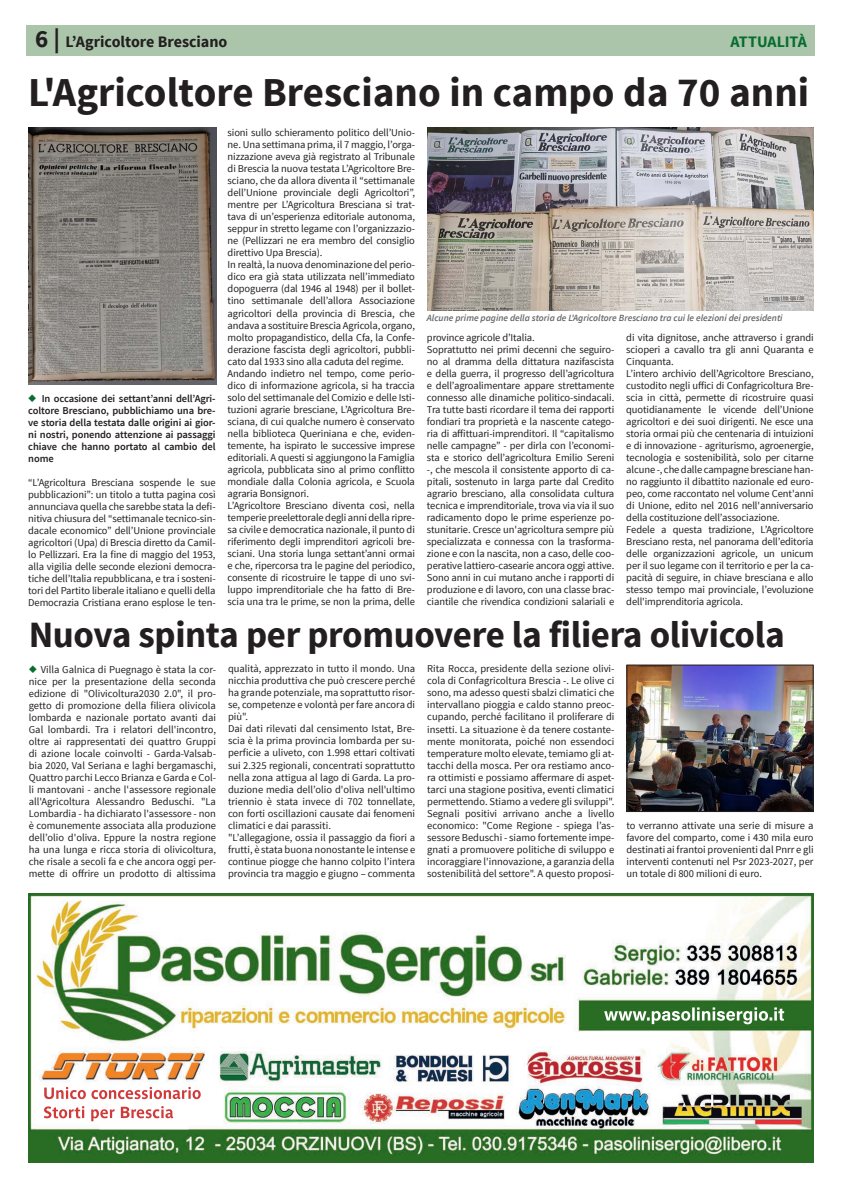
<style>
.page{position:relative;width:842px;height:1191px;background:#fff}
.page>*{position:absolute;margin:0;border:0;box-sizing:border-box;transform-origin:0 0}
.TITOLI_articoli_BIG{font:700 41px "Source Sans Pro";color:#231f20}
.TITOLI_articoli_BIG-2{font:700 37px "Source Sans Pro";letter-spacing:-.01em;color:#231f20}
.t1{font:700 16px "Source Sans Pro";letter-spacing:-.005em;color:#231f20}
.t2{font:700 16px "Source Sans Pro";letter-spacing:-.005em;color:#086d2f}
.Testo_lungo{font:10.5px/12px "Source Sans Pro";letter-spacing:-.01em;color:#231f20;text-align:justify}
.Testo_lungo-2{font:600 10.5px/12px "Source Sans Pro";letter-spacing:-.01em;color:#231f20;text-align:justify}
.Didascalia{font:italic 600 9.5px "Source Sans Pro";color:#666}
.s1{font-size:25px}
.s2{color:#086d2f}
</style>
<div class="page">
<div style="left:27px;top:26px;width:788px;height:30px;background:#abc5ab"></div>
<img style="left:29px;top:127px;width:187px;height:257px">
<img style="left:28px;top:893px;width:786px;height:269px">
<img style="left:628px;top:666px;width:184px;height:144px">
<div style="left:626px;top:664px;width:188px;height:148px;border:1px solid #231f20"></div>
<img style="left:427px;top:127px;width:387px;height:183px">
<h3 class="t1" style="left:35px;top:32px;width:194px"><span class="s1">6 |</span> L’Agricoltore Bresciano</h3>
<h3 class="t2" style="left:688px;top:32px;width:120px">TITOLO RUBR CA</h3>
<p class="t2" style="left:730px;top:32px;width:78px">ATTUALITÀ</p>
<p class="TITOLI_articoli_BIG" style="left:28px;top:66px;width:782px">L'Agricoltore Bresciano in campo da 70 anni</p>
<p class="Testo_lungo-2" style="left:28px;top:392px;width:189px"><span class="s2">◆</span> In occasione dei settant’anni dell’Agri&shy;coltore Bresciano, pubblichiamo una bre&shy;ve storia della testata dalle origini ai gior&shy;ni nostri, ponendo attenzione ai passaggi chiave che hanno portato al cambio del nome</p>
<p class="Testo_lungo" style="left:28px;top:476px;width:189px">“L’Agricoltura Bresciana sospende le sue pubblicazioni”: un titolo a tutta pagina così annunciava quella che sarebbe stata la defi&shy;nitiva chiusura del “settimanale tecnico-sin&shy;dacale economico” dell’Unione provinciale agricoltori (Upa) di Brescia diretto da Camil&shy;lo Pellizzari. Era la fine di maggio del 1953, alla vigilia delle seconde elezioni democra&shy;tiche dell’Italia repubblicana, e tra i sosteni&shy;tori del Partito liberale italiano e quelli della Democrazia Cristiana erano esplose le ten-</p>
<p class="Testo_lungo" style="left:228px;top:127px;width:189px">sioni sullo schieramento politico dell’Unio&shy;ne. Una settimana prima, il 7 maggio, l’orga&shy;nizzazione aveva già registrato al Tribunale di Brescia la nuova testata L’Agricoltore Bre&shy;sciano, che da allora diventa il “settimanale dell’Unione provinciale degli Agricoltori”, mentre per L’Agricoltura Bresciana si trat&shy;tava di un’esperienza editoriale autonoma, seppur in stretto legame con l’organizzazio&shy;ne (Pellizzari ne era membro del consiglio direttivo Upa Brescia).</p>
<p class="Testo_lungo" style="left:228px;top:259px;width:189px">In realtà, la nuova denominazione del perio&shy;dico era già stata utilizzata nell’immediato dopoguerra (dal 1946 al 1948) per il bollet&shy;tino settimanale dell’allora Associazione agricoltori della provincia di Brescia, che andava a sostituire Brescia Agricola, organo, molto propagandistico, della Cfa, la Confe&shy;derazione fascista degli agricoltori, pubbli&shy;cato dal 1933 sino alla caduta del regime.</p>
<p class="Testo_lungo" style="left:228px;top:367px;width:189px">Andando indietro nel tempo, come perio&shy;dico di informazione agricola, si ha traccia solo del settimanale del Comizio e delle Isti&shy;tuzioni agrarie bresciane, L’Agricoltura Bre&shy;sciana, di cui qualche numero è conservato nella biblioteca Queriniana e che, eviden&shy;temente, ha ispirato le successive imprese editoriali. A questi si aggiungono la Famiglia agricola, pubblicata sino al primo conflitto mondiale dalla Colonia agricola, e Scuola agraria Bonsignori.</p>
<p class="Testo_lungo" style="left:228px;top:499px;width:189px">L’Agricoltore Bresciano diventa così, nella temperie preelettorale degli anni della ripre&shy;sa civile e democratica nazionale, il punto di riferimento degli imprenditori agricoli bre&shy;sciani. Una storia lunga settant’anni ormai e che, ripercorsa tra le pagine del periodico, consente di ricostruire le tappe di uno svi&shy;luppo imprenditoriale che ha fatto di Bre&shy;scia una tra le prime, se non la prima, delle</p>
<p class="Didascalia" style="left:427px;top:312px;width:357px">Alcune prime pagine della storia de L'Agricoltore Bresciano tra cui le elezioni dei presidenti</p>
<p class="Testo_lungo" style="left:427px;top:331px;width:109px">province agricole d’Italia.</p>
<p class="Testo_lungo" style="left:427px;top:343px;width:189px">Soprattutto nei primi decenni che seguiro&shy;no al dramma della dittatura nazifascista e della guerra, il progresso dell’agricoltura e dell’agroalimentare appare strettamente connesso alle dinamiche politico-sindacali.<br>Tra tutte basti ricordare il tema dei rapporti fondiari tra proprietà e la nascente catego&shy;ria di affittuari-imprenditori. Il “capitalismo nelle campagne” - per dirla con l’economi&shy;sta e storico dell’agricoltura Emilio Sereni -, che mescola il consistente apporto di ca&shy;pitali, sostenuto in larga parte dal Credito agrario bresciano, alla consolidata cultura tecnica e imprenditoriale, trova via via il suo radicamento dopo le prime esperienze po&shy;stunitarie. Cresce un'agricoltura sempre più specializzata e connessa con la trasforma&shy;zione e con la nascita, non a caso, delle coo&shy;perative lattiero-casearie ancora oggi attive.</p>
<p class="Testo_lungo" style="left:427px;top:571px;width:189px">Sono anni in cui mutano anche i rapporti di produzione e di lavoro, con una classe brac&shy;ciantile che rivendica condizioni salariali e</p>
<p class="Testo_lungo" style="left:626px;top:331px;width:189px">di vita dignitose, anche attraverso i grandi scioperi a cavallo tra gli anni Quaranta e Cinquanta.</p>
<p class="Testo_lungo" style="left:626px;top:367px;width:189px">L’intero archivio dell’Agricoltore Bresciano, custodito negli uffici di Confagricoltura Bre&shy;scia in città, permette di ricostruire quasi quotidianamente le vicende dell’Unione agricoltori e dei suoi dirigenti. Ne esce una storia ormai più che centenaria di intuizioni e di innovazione - agriturismo, agroenergie, tecnologia e sostenibilità, solo per citarne alcune -, che dalle campagne bresciane han&shy;no raggiunto il dibattito nazionale ed euro&shy;peo, come raccontato nel volume Cent'anni di Unione, edito nel 2016 nell'anniversario della costituzione dell’associazione.</p>
<p class="Testo_lungo" style="left:626px;top:523px;width:189px">Fedele a questa tradizione, L’Agricoltore Bresciano resta, nel panorama dell’editoria delle organizzazioni agricole, un unicum per il suo legame con il territorio e per la ca&shy;pacità di seguire, in chiave bresciana e allo stesso tempo mai provinciale, l’evoluzione dell'imprenditoria agricola.</p>
<p class="TITOLI_articoli_BIG-2" style="left:29px;top:611px;width:757px">Nuova spinta per promuovere la filiera olivicola</p>
<p class="Testo_lungo" style="left:29px;top:663px;width:189px"><span class="s2">◆</span> Villa Galnica di Puegnago è stata la cor&shy;nice per la presentazione della seconda edizione di "Olivicoltura2030 2.0", il pro&shy;getto di promozione della filiera olivicola lombarda e nazionale portato avanti dai Gal lombardi. Tra i relatori dell'incontro, oltre ai rappresentati dei quattro Gruppi di azione locale coinvolti - Garda-Valsab&shy;bia 2020, Val Seriana e laghi bergamaschi, Quattro parchi Lecco Brianza e Garda e Col&shy;li mantovani - anche l'assessore regionale all'Agricoltura Alessandro Beduschi. "La Lombardia - ha dichiarato l'assessore - non è comunemente associata alla produzione dell’olio d'oliva. Eppure la nostra regione ha una lunga e ricca storia di olivicoltura, che risale a secoli fa e che ancora oggi per&shy;mette di offrire un prodotto di altissima</p>
<p class="Testo_lungo" style="left:228px;top:663px;width:189px">qualità, apprezzato in tutto il mondo. Una nicchia produttiva che può crescere perché ha grande potenziale, ma soprattutto risor&shy;se, competenze e volontà per fare ancora di più".</p>
<p class="Testo_lungo" style="left:228px;top:723px;width:189px">Dai dati rilevati dal censimento Istat, Bre&shy;scia è la prima provincia lombarda per su&shy;perficie a uliveto, con 1.998 ettari coltivati sui 2.325 regionali, concentrati soprattutto nella zona attigua al lago di Garda. La pro&shy;duzione media dell’olio d'oliva nell'ultimo triennio è stata invece di 702 tonnellate, con forti oscillazioni causate dai fenomeni climatici e dai parassiti.</p>
<p class="Testo_lungo" style="left:228px;top:831px;width:189px">"L’allegagione, ossia il passaggio da fiori a frutti, è stata buona nonostante le intense e continue piogge che hanno colpito l’intera provincia tra maggio e giugno – commenta</p>
<p class="Testo_lungo" style="left:427px;top:663px;width:189px">Rita Rocca, presidente della sezione olivi&shy;cola di Confagricoltura Brescia -. Le olive ci sono, ma adesso questi sbalzi climatici che intervallano pioggia e caldo stanno preoc&shy;cupando, perché facilitano il proliferare di insetti. La situazione è da tenere costante&shy;mente monitorata, poiché non essendoci temperature molto elevate, temiamo gli at&shy;tacchi della mosca. Per ora restiamo anco&shy;ra ottimisti e possiamo affermare di aspet&shy;tarci una stagione positiva, eventi climatici permettendo. Stiamo a vedere gli sviluppi".</p>
<p class="Testo_lungo" style="left:427px;top:807px;width:189px">Segnali positivi arrivano anche a livello economico: "Come Regione - spiega l’as&shy;sessore Beduschi - siamo fortemente impe&shy;gnati a promuovere politiche di sviluppo e incoraggiare l'innovazione, a garanzia della sostenibilità del settore". A questo proposi-</p>
<p class="Testo_lungo" style="left:626px;top:819px;width:189px">to verranno attivate una serie di misure a favore del comparto, come i 430 mila euro destinati ai frantoi provenienti dal Pnrr e gli interventi contenuti nel Psr 2023-2027, per un totale di 800 milioni di euro.</p>
</div>
